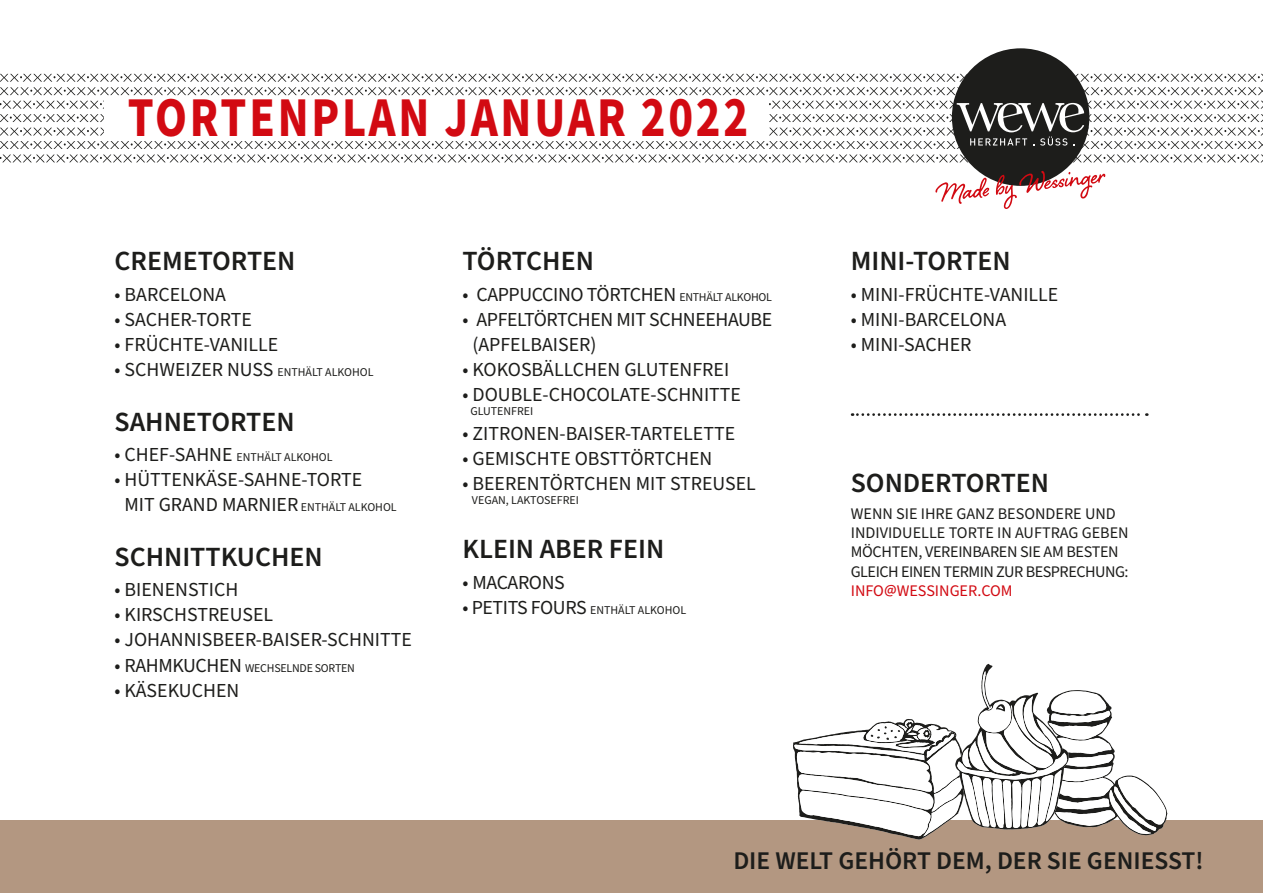
<style>
.page{position:relative;width:1263px;height:893px;background:#fff}
.page>*{position:absolute;margin:0;border:0;box-sizing:border-box;transform-origin:0 0}
.t1{font:700 56.25px "Source Sans Pro";letter-spacing:.06em;color:#d20a12;scale:.83 1}
.t2{font:600 27.75px "Source Sans Pro";color:#1d1d1b}
.t3{font:600 25.5px "Source Sans Pro";color:#1d1d1b}
.t4{font:19.8px/25.2px "Source Sans Pro";color:#1d1d1b}
.t5{font:19.8px/25.2px "Source Sans Pro";letter-spacing:-.02em;color:#1d1d1b}
.t6{font:16.2px/19.4px "Source Sans Pro";letter-spacing:-.02em;color:#1d1d1b}
.t7{font:16.2px "Source Sans Pro";color:#d20a12}
.t8{font:11.85px "Source Sans Pro";color:#1d1d1b}
.t9{font:11.85px "Source Sans Pro";letter-spacing:-.02em;color:#1d1d1b}
.s1{font-size:11.85px}
.s2{font-size:19.8px}
</style>
<div class="page">
<svg style="left:0;top:155px;width:1263px;height:7px"></svg>
<svg style="left:0;top:74px;width:1263px;height:21px"></svg>
<div style="left:0;top:821px;width:1263px;height:72px;background:#b39781"></div>
<div style="left:952px;top:48px;width:137px;height:138px;background:#1d1d1b;border-radius:50%"></div>
<svg style="left:0;top:101px;width:1263px;height:48px"></svg>
<svg style="left:935px;top:177px;width:54px;height:27px"></svg>
<svg style="left:996px;top:171px;width:109px;height:38px"></svg>
<svg style="left:852px;top:413px;width:295px;height:3px"></svg>
<svg style="left:793px;top:664px;width:374px;height:176px"></svg>
<h1 class="t1" style="left:128px;top:79px;width:749px">TORTENPLAN JANUAR 2022</h1>
<h2 class="t2" style="left:115px;top:243px;width:182px">CREMETORTEN</h2>
<p class="t4" style="left:115px;top:282px;width:113px">• BARCELONA</p>
<p class="t4" style="left:115px;top:307px;width:139px">• SACHER-TORTE</p>
<p class="t4" style="left:115px;top:333px;width:165px">• FRÜCHTE-VANILLE</p>
<p class="t4" style="left:115px;top:358px;width:260px">• SCHWEIZER NUSS <span class="s1">ENTHÄLT ALKOHOL</span></p>
<h2 class="t2" style="left:115px;top:403px;width:182px">SAHNETORTEN</h2>
<p class="t8" style="left:115px;top:449px;width:220px"><span class="s2">• CHEF-SAHNE</span> ENTHÄLT ALKOHOL</p>
<p class="t4" style="left:124px;top:468px;width:274px;text-indent:-10px">• HÜTTENKÄSE-SAHNE-TORTE<br>MIT GRAND MARNIER <span class="s1">ENTHÄLT ALKOHOL</span></p>
<h2 class="t2" style="left:115px;top:538px;width:210px">SCHNITTKUCHEN</h2>
<p class="t4" style="left:115px;top:578px;width:125px">• BIENENSTICH</p>
<p class="t4" style="left:115px;top:603px;width:160px">• KIRSCHSTREUSEL</p>
<p class="t4" style="left:115px;top:628px;width:299px">• JOHANNISBEER-BAISER-SCHNITTE</p>
<p class="t9" style="left:115px;top:660px;width:242px"><span class="s2">• RAHMKUCHEN</span> WECHSELNDE SORTEN</p>
<p class="t4" style="left:115px;top:678px;width:126px">• KÄSEKUCHEN</p>
<h2 class="t2" style="left:462px;top:243px;width:133px">TÖRTCHEN</h2>
<p class="t5" style="left:462px;top:282px;width:311px">• CAPPUCCINO TÖRTCHEN <span class="s1">ENTHÄLT ALKOHOL</span></p>
<p class="t5" style="left:472px;top:307px;width:301px;text-indent:-10px">• APFELTÖRTCHEN MIT SCHNEEHAUBE (APFELBAISER)</p>
<p class="t4" style="left:462px;top:358px;width:268px">• KOKOSBÄLLCHEN GLUTENFREI</p>
<p class="t4" style="left:462px;top:383px;width:280px">• DOUBLE-CHOCOLATE-SCHNITTE</p>
<p class="t8" style="left:470px;top:403px;width:64px">GLUTENFREI</p>
<p class="t4" style="left:462px;top:421px;width:274px">• ZITRONEN-BAISER-TARTELETTE</p>
<p class="t4" style="left:462px;top:447px;width:251px">• GEMISCHTE OBSTTÖRTCHEN</p>
<p class="t4" style="left:462px;top:472px;width:295px">• BEERENTÖRTCHEN MIT STREUSEL</p>
<p class="t8" style="left:472px;top:492px;width:108px">VEGAN, LAKTOSEFREI</p>
<h2 class="t2" style="left:462px;top:530px;width:203px">KLEIN ABER FEIN</h2>
<p class="t5" style="left:462px;top:570px;width:104px">• MACARONS</p>
<p class="t8" style="left:462px;top:602px;width:225px"><span class="s2">• PETITS FOURS</span> ENTHÄLT ALKOHOL</p>
<h2 class="t2" style="left:851px;top:243px;width:161px">MINI-TORTEN</h2>
<p class="t4" style="left:851px;top:282px;width:209px">• MINI-FRÜCHTE-VANILLE</p>
<p class="t4" style="left:851px;top:307px;width:157px">• MINI-BARCELONA</p>
<p class="t4" style="left:851px;top:333px;width:122px">• MINI-SACHER</p>
<h2 class="t2" style="left:851px;top:464px;width:200px">SONDERTORTEN</h2>
<p class="t6" style="left:851px;top:504px;width:279px">WENN SIE IHRE GANZ BESONDERE UND INDIVIDUELLE TORTE IN AUFTRAG GEBEN MÖCHTEN, VEREINBAREN SIE AM BESTEN GLEICH EINEN TERMIN ZUR BESPRECHUNG:</p>
<p class="t7" style="left:851px;top:580px;width:163px">INFO@WESSINGER.COM</p>
<p class="t3" style="left:733px;top:844px;width:472px">DIE WELT GEHÖRT DEM, DER SIE GENIESST!</p>
</div>
